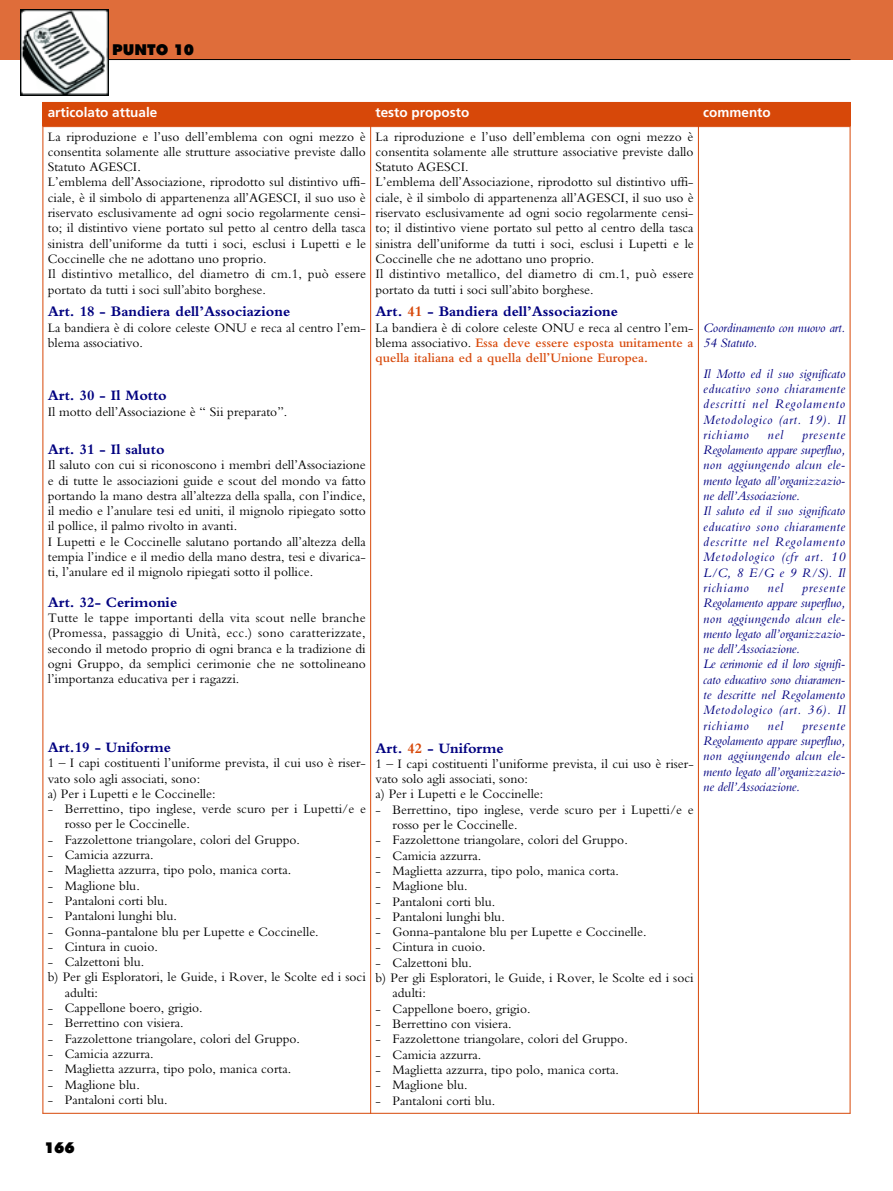
<style>
.page{position:relative;width:893px;height:1191px;background:#fff}
.page>*{position:absolute;margin:0;border:0;box-sizing:border-box;transform-origin:0 0}
.t1{font:700 15px "Bembo";color:#000080}
.t2{font:900 15px "Futura BT";color:#000}
.t3{font:13.5px/15.3px "Bembo";color:#000}
.t4{font:italic 13.5px/15.3px "Bembo";color:#000080}
.t5{font:italic 13.5px/15.3px "Bembo";letter-spacing:.025em;color:#000080}
.t6{font:600 13.5px/15.3px "Bembo";color:#d74809;text-align:justify}
.t7{font:700 13.5px "Frutiger";color:#fff}
.s1{color:#d74809}
.s2{font-weight:400;color:#000}
</style>
<div class="page">
<div style="left:0;top:0;width:893px;height:59px;background:#df6d3a"></div>
<hr style="left:43px;top:59px;width:807px;height:1px;background:#000">
<img style="left:21px;top:10px;width:87px;height:86px">
<div style="left:43px;top:102px;width:328px;height:25px;background:#d74809"></div>
<div style="left:371px;top:102px;width:327px;height:25px;background:#d74809"></div>
<div style="left:698px;top:102px;width:152px;height:25px;background:#d74809"></div>
<hr style="left:43px;top:102px;width:1px;height:1011px;background:#d74809">
<hr style="left:370px;top:102px;width:1px;height:1011px;background:#d74809">
<hr style="left:698px;top:102px;width:1px;height:1011px;background:#d74809">
<hr style="left:850px;top:102px;width:1px;height:1011px;background:#d74809">
<hr style="left:43px;top:1113px;width:807px;height:1px;background:#d74809">
<p class="t2" style="left:112px;top:44px;width:84px">PUNTO 10</p>
<p class="t7" style="left:48px;top:107px;width:111px">articolato attuale</p>
<p class="t7" style="left:375px;top:107px;width:95px">testo proposto</p>
<p class="t7" style="left:703px;top:107px;width:69px">commento</p>
<p class="t3" style="left:48px;top:130px;width:320px">La riproduzione e l’uso dell’emblema con ogni mezzo è consentita solamente alle strutture associative previste dallo Statuto AGESCI.<br>L’emblema dell’Associazione, riprodotto sul distintivo uffi&shy;ciale, è il simbolo di appartenenza all’AGESCI, il suo uso è riservato esclusivamente ad ogni socio regolarmente censi&shy;to; il distintivo viene portato sul petto al centro della tasca sinistra dell’uniforme da tutti i soci, esclusi i Lupetti e le Coccinelle che ne adottano uno proprio.<br>Il distintivo metallico, del diametro di cm.1, può essere portato da tutti i soci sull’abito borghese.</p>
<p class="t1" style="left:48px;top:306px;width:244px">Art. 18 - Bandiera dell’Associazione</p>
<p class="t3" style="left:48px;top:321px;width:319px">La bandiera è di colore celeste ONU e reca al centro l’em&shy;blema associativo.</p>
<p class="t3" style="left:375px;top:130px;width:320px">La riproduzione e l’uso dell’emblema con ogni mezzo è consentita solamente alle strutture associative previste dallo Statuto AGESCI.<br>L’emblema dell’Associazione, riprodotto sul distintivo uffi&shy;ciale, è il simbolo di appartenenza all’AGESCI, il suo uso è riservato esclusivamente ad ogni socio regolarmente censi&shy;to; il distintivo viene portato sul petto al centro della tasca sinistra dell’uniforme da tutti i soci, esclusi i Lupetti e le Coccinelle che ne adottano uno proprio.<br>Il distintivo metallico, del diametro di cm.1, può essere portato da tutti i soci sull’abito borghese.</p>
<p class="t1" style="left:375px;top:306px;width:244px">Art. <span class="s1">41</span> - Bandiera dell’Associazione</p>
<p class="t6" style="left:375px;top:321px;width:320px"><span class="s2">La bandiera è di colore celeste ONU e reca al centro l’em&shy;blema associativo.</span> Essa deve essere esposta unitamente a quella italiana ed a quella dell’Unione Europea.</p>
<p class="t4" style="left:703px;top:321px;width:144px">Coordinamento con nuovo art.<br>54 Statuto.</p>
<p class="t4" style="left:703px;top:367px;width:144px;text-align:justify">Il Motto ed il suo significato educativo sono chiaramente descritti nel Regolamento Metodologico (art. 19). Il richiamo</p>
<p class="t1" style="left:48px;top:390px;width:121px">Art. 30 - Il Motto</p>
<p class="t3" style="left:48px;top:405px;width:241px">Il motto dell’Associazione è “ Sii preparato”.</p>
<p class="t1" style="left:48px;top:444px;width:118px">Art. 31 - Il saluto</p>
<p class="t3" style="left:48px;top:458px;width:320px">Il saluto con cui si riconoscono i membri dell’Associazione e di tutte le associazioni guide e scout del mondo va fatto portando la mano destra all’altezza della spalla, con l’indice, il medio e l’anulare tesi ed uniti, il mignolo ripiegato sotto il pollice, il palmo rivolto in avanti.<br>I Lupetti e le Coccinelle salutano portando all’altezza della tempia l’indice e il medio della mano destra, tesi e divarica&shy;ti, l’anulare ed il mignolo ripiegati sotto il pollice.</p>
<p class="t1" style="left:48px;top:596px;width:131px">Art. 32- Cerimonie</p>
<p class="t3" style="left:48px;top:611px;width:320px;text-align:justify">Tutte le tappe importanti della vita scout nelle branche (Promessa, passaggio di Unità, ecc.) sono caratterizzate, secondo il metodo proprio di ogni branca e la tradizione di ogni Gruppo, da semplici cerimonie che ne sottolineano l’importanza educativa per i ragazzi.</p>
<p class="t4" style="left:768px;top:428px;width:17px">nel</p>
<p class="t5" style="left:703px;top:428px;width:144px;text-indent:99px">presente<br>Regolamento appare superfluo, non aggiungendo alcun ele&shy;mento legato all’organizzazio&shy;ne dell’Associazione.<br>Il saluto ed il suo significato educativo sono chiaramente descritte nel Regolamento<br>Metodologico (cfr art. 10<br>L/C, 8 E/G e 9 R/S). Il richiamo</p>
<p class="t4" style="left:768px;top:581px;width:17px">nel</p>
<p class="t4" style="left:703px;top:581px;width:144px;text-indent:99px">presente<br>Regolamento appare superfluo, non aggiungendo alcun ele&shy;mento legato all’organizzazio&shy;ne dell’Associazione.<br>Le cerimonie ed il loro signifi&shy;cato educativo sono chiaramen&shy;te descritte nel Regolamento<br>Metodologico (art. 36). Il richiamo</p>
<p class="t4" style="left:768px;top:719px;width:17px">nel</p>
<p class="t4" style="left:703px;top:719px;width:144px;text-align:justify;text-indent:99px">presente Regolamento appare superfluo, non aggiungendo alcun ele&shy;mento legato all’organizzazio&shy;ne dell’Associazione.</p>
<p class="t1" style="left:48px;top:742px;width:125px">Art.19 - Uniforme</p>
<p class="t3" style="left:48px;top:756px;width:320px">1 – I capi costituenti l’uniforme prevista, il cui uso è riser&shy;vato solo agli associati, sono:<br>a) Per i Lupetti e le Coccinelle:</p>
<p class="t3" style="left:65px;top:802px;width:303px;text-indent:-17px">- Berrettino, tipo inglese, verde scuro per i Lupetti/e e rosso per le Coccinelle.</p>
<p class="t3" style="left:48px;top:833px;width:254px">- Fazzolettone triangolare, colori del Gruppo.</p>
<p class="t3" style="left:48px;top:848px;width:107px">- Camicia azzurra.</p>
<p class="t3" style="left:48px;top:863px;width:245px">- Maglietta azzurra, tipo polo, manica corta.</p>
<p class="t3" style="left:48px;top:879px;width:94px">- Maglione blu.</p>
<p class="t3" style="left:48px;top:894px;width:121px">- Pantaloni corti blu.</p>
<p class="t3" style="left:48px;top:909px;width:131px">- Pantaloni lunghi blu.</p>
<p class="t3" style="left:48px;top:925px;width:272px">- Gonna-pantalone blu per Lupette e Coccinelle.</p>
<p class="t3" style="left:48px;top:940px;width:112px">- Cintura in cuoio.</p>
<p class="t3" style="left:48px;top:955px;width:98px">- Calzettoni blu.</p>
<p class="t3" style="left:48px;top:971px;width:320px">b) Per gli Esploratori, le Guide, i Rover, le Scolte ed i soci</p>
<p class="t3" style="left:65px;top:986px;width:35px">adulti:</p>
<p class="t3" style="left:48px;top:1001px;width:157px">- Cappellone boero, grigio.</p>
<p class="t3" style="left:48px;top:1016px;width:138px">- Berrettino con visiera.</p>
<p class="t3" style="left:48px;top:1032px;width:254px">- Fazzolettone triangolare, colori del Gruppo.</p>
<p class="t3" style="left:48px;top:1047px;width:107px">- Camicia azzurra.</p>
<p class="t3" style="left:48px;top:1062px;width:245px">- Maglietta azzurra, tipo polo, manica corta.</p>
<p class="t3" style="left:48px;top:1078px;width:94px">- Maglione blu.</p>
<p class="t3" style="left:48px;top:1093px;width:121px">- Pantaloni corti blu.</p>
<p class="t1" style="left:375px;top:742px;width:130px">Art. <span class="s1">42</span> - Uniforme</p>
<p class="t3" style="left:375px;top:757px;width:320px">1 – I capi costituenti l’uniforme prevista, il cui uso è riser&shy;vato solo agli associati, sono:<br>a) Per i Lupetti e le Coccinelle:</p>
<p class="t3" style="left:393px;top:803px;width:303px;text-indent:-17px">- Berrettino, tipo inglese, verde scuro per i Lupetti/e e rosso per le Coccinelle.</p>
<p class="t3" style="left:375px;top:833px;width:254px">- Fazzolettone triangolare, colori del Gruppo.</p>
<p class="t3" style="left:375px;top:849px;width:107px">- Camicia azzurra.</p>
<p class="t3" style="left:375px;top:864px;width:245px">- Maglietta azzurra, tipo polo, manica corta.</p>
<p class="t3" style="left:375px;top:879px;width:94px">- Maglione blu.</p>
<p class="t3" style="left:375px;top:895px;width:121px">- Pantaloni corti blu.</p>
<p class="t3" style="left:375px;top:910px;width:131px">- Pantaloni lunghi blu.</p>
<p class="t3" style="left:375px;top:925px;width:272px">- Gonna-pantalone blu per Lupette e Coccinelle.</p>
<p class="t3" style="left:375px;top:941px;width:112px">- Cintura in cuoio.</p>
<p class="t3" style="left:375px;top:956px;width:98px">- Calzettoni blu.</p>
<p class="t3" style="left:375px;top:971px;width:320px">b) Per gli Esploratori, le Guide, i Rover, le Scolte ed i soci</p>
<p class="t3" style="left:393px;top:986px;width:35px">adulti:</p>
<p class="t3" style="left:375px;top:1002px;width:157px">- Cappellone boero, grigio.</p>
<p class="t3" style="left:375px;top:1017px;width:138px">- Berrettino con visiera.</p>
<p class="t3" style="left:375px;top:1032px;width:254px">- Fazzolettone triangolare, colori del Gruppo.</p>
<p class="t3" style="left:375px;top:1048px;width:107px">- Camicia azzurra.</p>
<p class="t3" style="left:375px;top:1063px;width:245px">- Maglietta azzurra, tipo polo, manica corta.</p>
<p class="t3" style="left:375px;top:1078px;width:94px">- Maglione blu.</p>
<p class="t3" style="left:375px;top:1094px;width:121px">- Pantaloni corti blu.</p>
<p class="t2" style="left:44px;top:1141px;width:32px">166</p>
</div>
